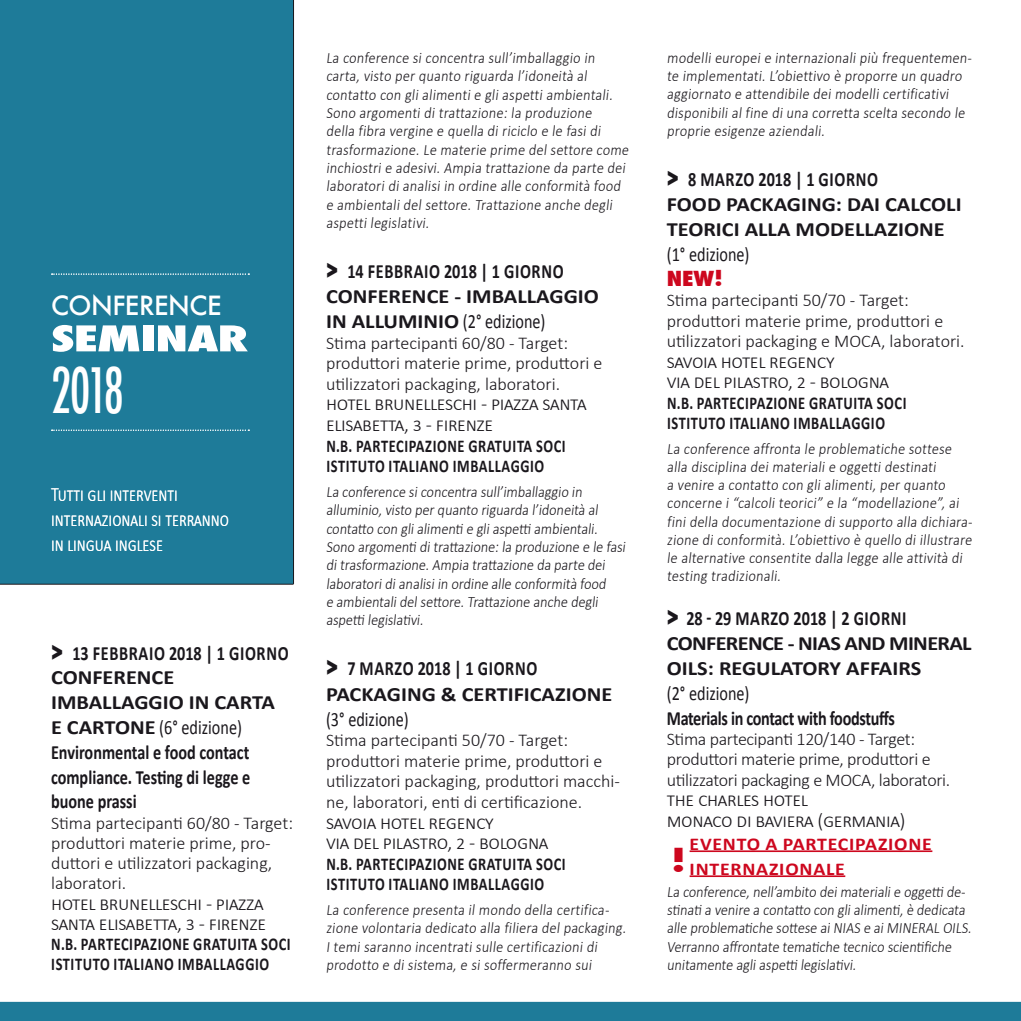
<style>
.page{position:relative;width:1021px;height:1021px;background:#fff}
.page>*{position:absolute;margin:0;border:0;box-sizing:border-box;transform-origin:0 0}
.t1{font:500 condensed 60.98px "Futura";color:#fff;scale:.8 1}
.t2{font:800 condensed 34.43px "Futura";letter-spacing:-.02em;color:#fff;scale:1.5 1}
.t3{font:800 condensed 30.38px "Futura";color:#cd071e;scale:1.33 1}
.t4{font:500 25.88px "Futura";letter-spacing:-.02em;color:#fff}
.t5{font:300 20.25px/20.2px "Calibri";letter-spacing:-.02em;color:#1a171c}
.t6{font:700 20.25px/25px "Calibri";color:#1a171c;scale:1.1 1}
.t7{font:700 20.25px "Calibri";letter-spacing:.04em;color:#1a171c;scale:.8 1}
.t8{font:20.25px "Calibri";color:#1a171c;scale:.8 1}
.t9{font:700 20.25px/24.8px "Calibri";color:#1a171c;text-align:justify;scale:.8 1}
.t10{font:300 20.25px "Calibri";color:#fff;scale:.8 1}
.t11{font:700 20.25px/25px "Calibri";letter-spacing:-.03em;color:#1a171c;scale:1.1 1}
.t12{font:700 20.25px "Calibri";letter-spacing:-.02em;color:#1a171c;scale:.8 1}
.t13{font:800 condensed 20.25px "Futura";color:#cd071e;scale:1.2 1}
.t14{font:300 18px/20.5px "Calibri";color:#1a171c}
.t15{font:700 18px "Calibri";letter-spacing:.04em;color:#1a171c;scale:.8 1}
.t16{font:300 18px "Calibri";letter-spacing:-.02em;color:#1a171c}
.t17{font:700 18px "Calibri";letter-spacing:.04em;color:#cd071e;scale:1.1 1}
.t18{font:300 15.75px/18.2px "Calibri";color:#1a171c;scale:.9 1}
.s1{font-family:"Futura";font-weight:800;font-stretch:condensed}
.s2{font-weight:700}
.s3{font-weight:400}
</style>
<div class="page">
<div style="left:0;top:0;width:293px;height:584px;background:#1e7b99"></div>
<hr style="left:689px;top:850px;width:243px;height:2px;background:#cd071e">
<hr style="left:689px;top:875px;width:156px;height:2px;background:#cd071e">
<hr style="left:293px;top:0;width:1px;height:584px;background:#1a171c">
<hr style="left:0;top:584px;width:293px;height:1px;background:#1a171c">
<svg style="left:52px;top:273px;width:197px;height:2px"></svg>
<svg style="left:52px;top:429px;width:197px;height:2px"></svg>
<div style="left:1px;top:1002px;width:1018px;height:17px;background:#1e7b99"></div>
<div style="left:0;top:1001px;width:1020px;height:19px;border:2px solid #1e7b99"></div>
<p class="t4" style="left:51px;top:288px;width:172px">CONFERENCE</p>
<p class="t2" style="left:51px;top:315px;width:133px">SEMINAR</p>
<p class="t1" style="left:51px;top:351px;width:93px">2018</p>
<p class="t10" style="left:51px;top:482px;width:160px">Tutti gli interventi</p>
<p class="t10" style="left:51px;top:506px;width:224px">internazionali si terranno</p>
<p class="t10" style="left:51px;top:531px;width:142px">in lingua inglese</p>
<p class="t7" style="left:51px;top:640px;width:298px"><span class="s1">&gt;</span> 13 FEBBRAIO 2018 | 1 GIORNO</p>
<p class="t6" style="left:51px;top:665px;width:114px">CONFERENCE</p>
<p class="t6" style="left:51px;top:690px;width:205px">IMBALLAGGIO IN CARTA</p>
<p class="t8" style="left:51px;top:714px;width:240px"><span class="s2">E CARTONE</span> (6° edizione)</p>
<p class="t9" style="left:51px;top:739px;width:250px">Environmental e food contact compliance. Testing di legge e buone prassi</p>
<p class="t14" style="left:51px;top:811px;width:243px">Stima partecipanti 60/80 - Target: produttori materie prime, pro&shy;duttori e utilizzatori packaging, laboratori.</p>
<p class="t5" style="left:51px;top:891px;width:217px">hotel brunelleschi - piazza santa elisabetta, 3 - firenze</p>
<p class="t15" style="left:51px;top:932px;width:301px">N.B. PARTECIPAZIONE GRATUITA SOCI</p>
<p class="t15" style="left:51px;top:952px;width:274px">ISTITUTO ITALIANO IMBALLAGGIO</p>
<p class="t18" style="left:326px;top:48px;width:340px">La conference si concentra sull’imballaggio in carta, visto per quanto riguarda l’idoneità al contatto con gli alimenti e gli aspetti ambientali.<br>Sono argomenti di trattazione: la produzione<br>della fibra vergine e quella di riciclo e le fasi di trasformazione. Le materie prime del settore come inchiostri e adesivi. Ampia trattazione da parte dei laboratori di analisi in ordine alle conformità food e ambientali del settore. Trattazione anche degli aspetti legislativi.</p>
<p class="t7" style="left:326px;top:258px;width:298px"><span class="s1">&gt;</span> 14 FEBBRAIO 2018 | 1 GIORNO</p>
<p class="t6" style="left:326px;top:284px;width:249px">CONFERENCE - IMBALLAGGIO</p>
<p class="t8" style="left:326px;top:308px;width:276px"><span class="s2">IN ALLUMINIO</span> (2° edizione)</p>
<p class="t14" style="left:326px;top:332px;width:278px">Stima partecipanti 60/80 - Target: produttori materie prime, produttori e utilizzatori packaging, laboratori.</p>
<p class="t5" style="left:326px;top:392px;width:262px">hotel brunelleschi - piazza santa elisabetta, 3 - firenze</p>
<p class="t15" style="left:326px;top:434px;width:301px">N.B. PARTECIPAZIONE GRATUITA SOCI</p>
<p class="t15" style="left:326px;top:455px;width:274px">ISTITUTO ITALIANO IMBALLAGGIO</p>
<p class="t18" style="left:326px;top:482px;width:336px">La conference si concentra sull’imballaggio in alluminio, visto per quanto riguarda l’idoneità al contatto con gli alimenti e gli aspetti ambientali.<br>Sono argomenti di trattazione: la produzione e le fasi di trasformazione. Ampia trattazione da parte dei laboratori di analisi in ordine alle conformità food<br>e ambientali del settore. Trattazione anche degli aspetti legislativi.</p>
<p class="t7" style="left:326px;top:655px;width:265px"><span class="s1">&gt;</span> 7 MARZO 2018 | 1 GIORNO</p>
<p class="t6" style="left:326px;top:681px;width:262px">PACKAGING &amp; CERTIFICAZIONE <span class="s3">(3° edizione)</span></p>
<p class="t14" style="left:326px;top:729px;width:243px">Stima partecipanti 50/70 - Target:</p>
<p class="t14" style="left:326px;top:749px;width:295px">produttori materie prime, produttori e utilizzatori packaging, produttori macchi&shy;ne, laboratori, enti di certificazione.</p>
<p class="t5" style="left:326px;top:810px;width:169px">savoia hotel regency</p>
<p class="t5" style="left:326px;top:831px;width:224px">via del pilastro, 2 - bologna</p>
<p class="t15" style="left:326px;top:852px;width:301px">N.B. PARTECIPAZIONE GRATUITA SOCI</p>
<p class="t15" style="left:326px;top:872px;width:274px">ISTITUTO ITALIANO IMBALLAGGIO</p>
<p class="t18" style="left:326px;top:899px;width:337px">La conference presenta il mondo della certifica&shy;zione volontaria dedicato alla filiera del packaging.<br>I temi saranno incentrati sulle certificazioni di prodotto e di sistema, e si soffermeranno sui</p>
<p class="t18" style="left:666px;top:48px;width:342px">modelli europei e internazionali più frequentemen&shy;te implementati. L’obiettivo è proporre un quadro aggiornato e attendibile dei modelli certificativi disponibili al fine di una corretta scelta secondo le proprie esigenze aziendali.</p>
<p class="t7" style="left:666px;top:166px;width:265px"><span class="s1">&gt;</span> 8 MARZO 2018 | 1 GIORNO</p>
<p class="t6" style="left:666px;top:191px;width:269px">FOOD PACKAGING: DAI CALCOLI</p>
<p class="t6" style="left:666px;top:216px;width:254px">TEORICI ALLA MODELLAZIONE</p>
<p class="t8" style="left:666px;top:241px;width:105px">(1° edizione)</p>
<p class="t13" style="left:666px;top:264px;width:48px">NEW!</p>
<p class="t14" style="left:666px;top:289px;width:243px">Stima partecipanti 50/70 - Target:</p>
<p class="t14" style="left:666px;top:309px;width:299px">produttori materie prime, produttori e utilizzatori packaging e MOCA, laboratori.</p>
<p class="t5" style="left:666px;top:350px;width:169px">savoia hotel regency</p>
<p class="t5" style="left:666px;top:370px;width:224px">via del pilastro, 2 - bologna</p>
<p class="t15" style="left:667px;top:391px;width:301px">N.B. PARTECIPAZIONE GRATUITA SOCI</p>
<p class="t15" style="left:667px;top:411px;width:274px">ISTITUTO ITALIANO IMBALLAGGIO</p>
<p class="t18" style="left:666px;top:438px;width:343px">La conference affronta le problematiche sottese alla disciplina dei materiali e oggetti destinati<br>a venire a contatto con gli alimenti, per quanto concerne i “calcoli teorici” e la “modellazione”, ai fini della documentazione di supporto alla dichiara&shy;zione di conformità. L’obiettivo è quello di illustrare le alternative consentite dalla legge alle attività di testing tradizionali.</p>
<p class="t7" style="left:666px;top:605px;width:301px"><span class="s1">&gt;</span> 28 - 29 MARZO 2018 | 2 GIORNI</p>
<p class="t11" style="left:666px;top:630px;width:278px">CONFERENCE - NIAS AND MINERAL<br>OILS: REGULATORY AFFAIRS</p>
<p class="t8" style="left:666px;top:680px;width:105px">(2° edizione)</p>
<p class="t12" style="left:666px;top:704px;width:286px">Materials in contact with foodstuffs</p>
<p class="t16" style="left:666px;top:727px;width:250px">Stima partecipanti 120/140 - Target:</p>
<p class="t14" style="left:666px;top:748px;width:265px">produttori materie prime, produttori e</p>
<p class="t16" style="left:666px;top:768px;width:285px">utilizzatori packaging e MOCA, laboratori.</p>
<p class="t5" style="left:666px;top:788px;width:143px">the charles hotel</p>
<p class="t5" style="left:666px;top:809px;width:240px">monaco di baviera (germania)</p>
<p class="t17" style="left:689px;top:832px;width:222px">EVENTO A PARTECIPAZIONE</p>
<p class="t17" style="left:689px;top:857px;width:143px">INTERNAZIONALE</p>
<p class="t18" style="left:666px;top:881px;width:342px">La conference, nell’ambito dei materiali e oggetti de&shy;stinati a venire a contatto con gli alimenti, è dedicata alle problematiche sottese ai NIAS e ai MINERAL OILS.<br>Verranno affrontate tematiche tecnico scientifiche unitamente agli aspetti legislativi.</p>
<p class="t3" style="left:671px;top:839px;width:13px">!</p>
</div>
